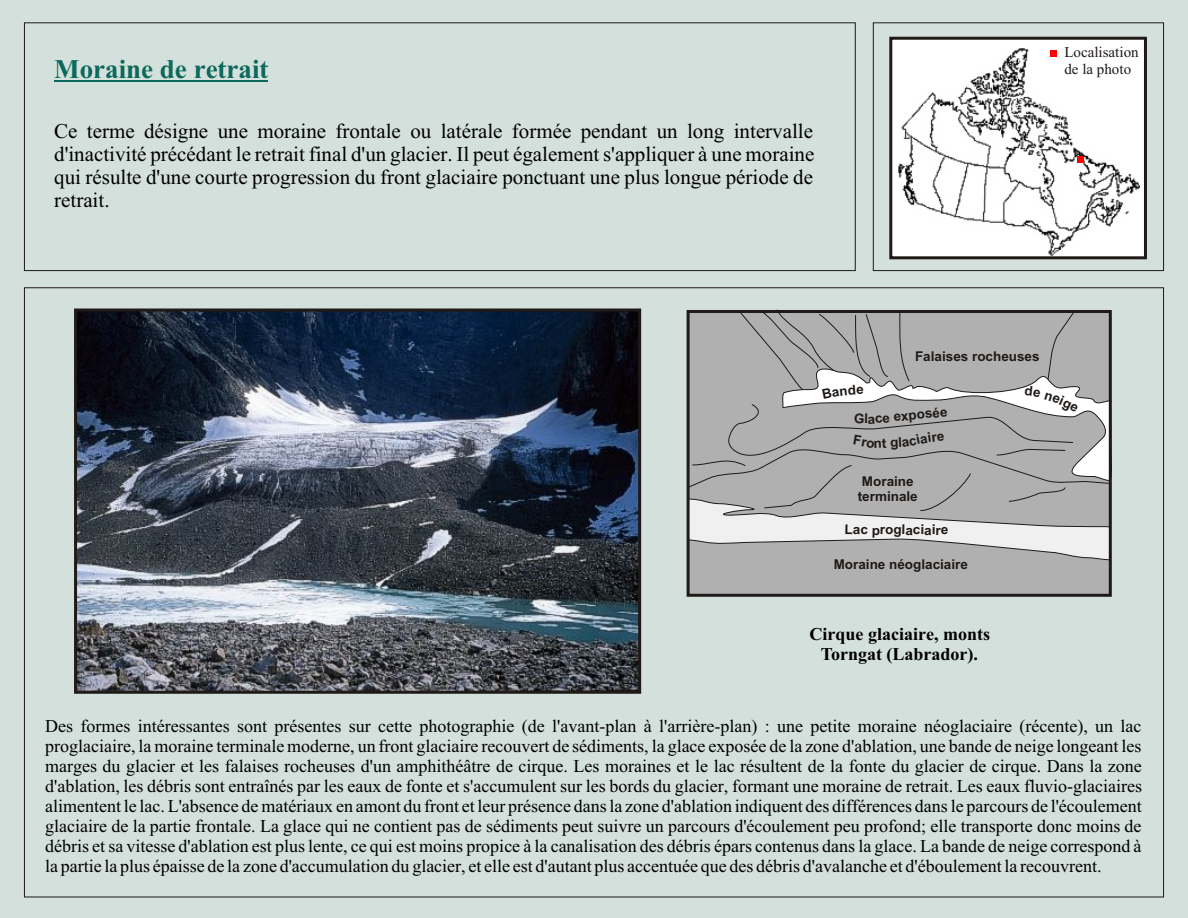
<style>
.page{position:relative;width:1188px;height:918px;background:#d4e0db}
.page>*{position:absolute;margin:0;border:0;box-sizing:border-box;transform-origin:0 0}
.t1{font:700 27px "Times New Roman";color:#0d695c}
.t2{font:21px/23.2px "Times New Roman";color:#000;text-align:justify}
.t3{font:18px/20px "Times New Roman";color:#000;text-align:justify}
.t4{font:700 18px/20px "Times New Roman";color:#000;text-align:center}
.t5{font:15px/16.6px "Times New Roman";color:#1f1a17}
.t6{font:700 13.5px/15.1px "Arial";color:#1f1a17;text-align:center}
</style>
<div class="page">
<div style="left:24px;top:23px;width:831px;height:248px;border:1px solid #1f1a17"></div>
<hr style="left:54px;top:80px;width:214px;height:1px;background:#0d695c">
<img style="left:78px;top:313px;width:559px;height:377px">
<div style="left:74px;top:309px;width:567px;height:385px;border:3px solid #1f1a17"></div>
<div style="left:687px;top:310px;width:423px;height:285px;background:#b0b0b0"></div>
<div style="left:687px;top:310px;width:425px;height:287px;border:3px solid #1f1a17"></div>
<div style="left:873px;top:23px;width:291px;height:248px;border:1px solid #1f1a17"></div>
<div style="left:891px;top:38px;width:254px;height:220px;background:#fff"></div>
<img style="left:898px;top:48px;width:242px;height:207px">
<div style="left:889px;top:37px;width:258px;height:222px;border:3px solid #1f1a17"></div>
<div style="left:1077px;top:156px;width:7px;height:7px;background:#f00"></div>
<div style="left:1050px;top:50px;width:7px;height:7px;background:#f00"></div>
<svg style="left:687px;top:309px;width:423px;height:251px"></svg>
<h1 class="t1" style="left:54px;top:59px;width:216px">Moraine de retrait</h1>
<p class="t2" style="left:54px;top:121px;width:762px">Ce terme désigne une moraine frontale ou latérale formée pendant un long intervalle d'inactivité précédant le retrait final d'un glacier. Il peut également s'appliquer à une moraine qui résulte d'une courte progression du front glaciaire ponctuant une plus longue période de retrait.</p>
<p class="t5" style="left:1064px;top:46px;width:76px">Localisation de la photo</p>
<p class="t6" style="left:915px;top:350px;width:126px">Falaises rocheuses</p>
<p class="t6" style="left:874px;top:412px;width:74px;rotate:-6deg">ce exposée</p>
<p class="t6" style="left:873px;top:437px;width:30px;rotate:-3deg">nt gl</p>
<p class="t6" style="left:858px;top:474px;width:62px">Moraine terminale</p>
<p class="t6" style="left:845px;top:522px;width:105px;rotate:1deg">Lac proglaciaire</p>
<p class="t6" style="left:834px;top:558px;width:136px">Moraine néoglaciaire</p>
<p class="t4" style="left:810px;top:625px;width:182px">Cirque glaciaire, monts<br>Torngat (Labrador).</p>
<p class="t3" style="left:45px;top:718px;width:1099px">Des formes intéressantes sont présentes sur cette photographie (de l'avant-plan à l'arrière-plan) : une petite moraine néoglaciaire (récente), un lac proglaciaire, la moraine terminale moderne, un front glaciaire recouvert de sédiments, la glace exposée de la zone d'ablation, une bande de neige longeant les marges du glacier et les falaises rocheuses d'un amphithéâtre de cirque. Les moraines et le lac résultent de la fonte du glacier de cirque. Dans la zone d'ablation, les débris sont entraînés par les eaux de fonte et s'accumulent sur les bords du glacier, formant une moraine de retrait. Les eaux fluvio-glaciaires alimentent le lac. L'absence de matériaux en amont du front et leur présence dans la zone d'ablation indiquent des différences dans le parcours de l'écoulement glaciaire de la partie frontale. La glace qui ne contient pas de sédiments peut suivre un parcours d'écoulement peu profond; elle transporte donc moins de débris et sa vitesse d'ablation est plus lente, ce qui est moins propice à la canalisation des débris épars contenus dans la glace. La bande de neige correspond à la partie la plus épaisse de la zone d'accumulation du glacier, et elle est d'autant plus accentuée que des débris d'avalanche et d'éboulement la recouvrent.</p>
</div>
